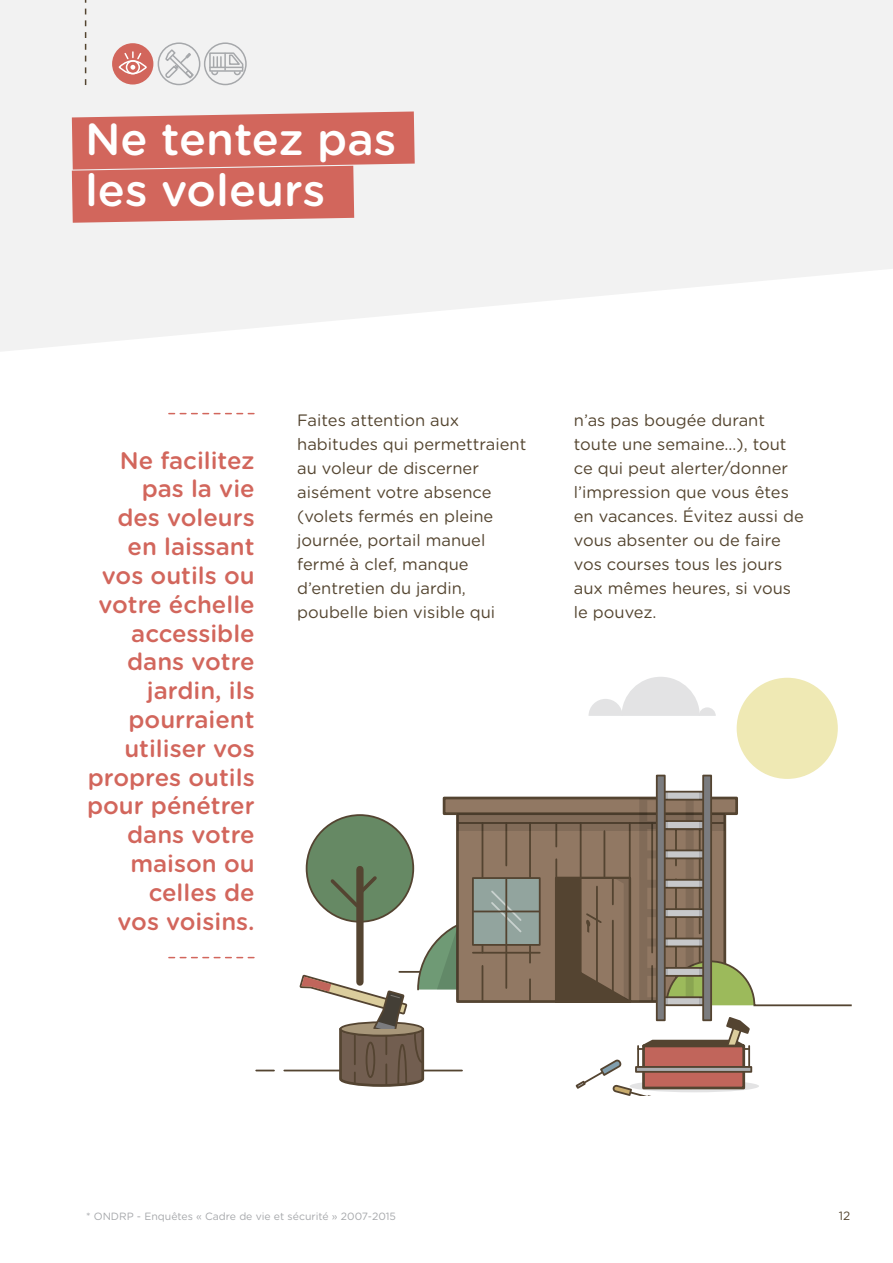
<style>
.page{position:relative;width:893px;height:1263px;background:#fff}
.page>*{position:absolute;margin:0;border:0;box-sizing:border-box;transform-origin:0 0}
.t1{font:500 45px/51px "Gotham Rounded";color:#fff}
.t2{font:500 24px/28.8px "Gotham Rounded";color:#d2665c;text-align:right}
.t3{font:16.5px/24px "Gotham Rounded";color:#544530}
.t4{font:12px "Gotham Rounded";color:#544530}
.t5{font:10.5px "Gotham Rounded";color:#a6a8ab}
</style>
<div class="page">
<svg style="left:0;top:0;width:893px;height:351px;fill:#f2f2f2"></svg>
<div style="left:307px;top:815px;width:106px;height:107px;background:#668964;border-radius:50%"></div>
<div style="left:356px;top:869px;width:8px;height:113px;background:#544431"></div>
<svg style="left:455px;top:815px;width:184px;height:188px;background:#866f5a"></svg>
<hr style="left:482px;top:823px;width:1px;height:129px;background:#544431">
<hr style="left:555px;top:823px;width:2px;height:23px;background:#544431">
<hr style="left:580px;top:823px;width:2px;height:55px;background:#544431">
<hr style="left:603px;top:831px;width:2px;height:47px;background:#544431">
<hr style="left:629px;top:823px;width:2px;height:55px;background:#544431">
<hr style="left:555px;top:859px;width:2px;height:24px;background:#544431">
<hr style="left:529px;top:823px;width:2px;height:55px;background:#544431">
<hr style="left:505px;top:823px;width:2px;height:42px;background:#544431">
<div style="left:444px;top:798px;width:293px;height:16px;background:#917863"></div>
<div style="left:443px;top:797px;width:295px;height:18px;border:3px solid #544431"></div>
<svg style="left:457px;top:814px;width:182px;height:17px;background:#75614e"></svg>
<svg style="left:578px;top:880px;width:50px;height:119px;background:#806a55"></svg>
<div style="left:555px;top:877px;width:76px;height:125px;border:2px solid #544431"></div>
<hr style="left:284px;top:1069px;width:178px;height:2px;background:#544431">
<svg style="left:256px;top:1069px;width:18px;height:2px"></svg>
<svg style="left:300px;top:873px;width:265px;height:214px"></svg>
<div style="left:630px;top:1080px;width:129px;height:12px;background:#e3e3e4;border-radius:50%"></div>
<div style="left:660px;top:791px;width:48px;height:9px;border:2px solid #544431"></div>
<svg style="left:639px;top:792px;width:213px;height:215px"></svg>
<div style="left:703px;top:775px;width:8px;height:245px;background:#7b7c7f"></div>
<div style="left:702px;top:775px;width:10px;height:246px;border:2px solid #544431"></div>
<div style="left:657px;top:775px;width:8px;height:245px;background:#7b7c7f"></div>
<div style="left:656px;top:775px;width:10px;height:246px;border:2px solid #544431"></div>
<svg style="left:575px;top:1015px;width:180px;height:80px"></svg>
<div style="left:737px;top:678px;width:101px;height:101px;background:#efe9b4;border-radius:50%"></div>
<svg style="left:588px;top:677px;width:128px;height:39px"></svg>
<svg style="left:72px;top:111px;width:343px;height:112px;background:#d67b73"></svg>
<svg style="left:169px;top:413px;width:85px;height:1px"></svg>
<svg style="left:169px;top:957px;width:85px;height:1px"></svg>
<svg style="left:85px;top:0;width:1px;height:85px"></svg>
<div style="left:112px;top:43px;width:41px;height:42px;background:#d2665c;border-radius:50%"></div>
<div style="left:158px;top:42px;width:42px;height:43px;border:2px solid #a6a8ab;border-radius:50%"></div>
<div style="left:118px;top:60px;width:29px;height:14px;border:2px solid #fff;border-radius:50%"></div>
<div style="left:126px;top:60px;width:14px;height:14px;border:2px solid #fff;border-radius:50%"></div>
<svg style="left:164px;top:48px;width:31px;height:32px"></svg>
<svg style="left:123px;top:52px;width:20px;height:18px"></svg>
<div style="left:204px;top:42px;width:43px;height:43px;border:2px solid #a6a8ab;border-radius:50%"></div>
<svg style="left:208px;top:52px;width:36px;height:24px"></svg>
<hr style="left:210px;top:67px;width:33px;height:1px;background:#a6a8ab">
<h1 class="t1" style="left:85px;top:112px;width:313px">Ne tentez pas les voleurs</h1>
<h2 class="t2" style="left:87px;top:445px;width:169px">Ne facilitez pas la vie<br>des voleurs en laissant vos outils ou votre échelle accessible dans votre jardin, ils pourraient utiliser vos propres outils pour pénétrer dans votre maison ou celles de<br>vos voisins.</h2>
<p class="t3" style="left:297px;top:407px;width:231px">Faites attention aux habitudes qui permettraient au voleur de discerner aisément votre absence (volets fermés en pleine journée, portail manuel fermé à clef, manque d’entretien du jardin, poubelle bien visible qui</p>
<p class="t3" style="left:574px;top:407px;width:231px">n’as pas bougée durant toute une semaine…), tout ce qui peut alerter/donner l’impression que vous êtes en vacances. Évitez aussi de vous absenter ou de faire vos courses tous les jours aux mêmes heures, si vous le pouvez.</p>
<p class="t5" style="left:86px;top:1209px;width:311px">* ONDRP - Enquêtes « Cadre de vie et sécurité » 2007-2015</p>
<p class="t4" style="left:839px;top:1208px;width:13px">12</p>
</div>
